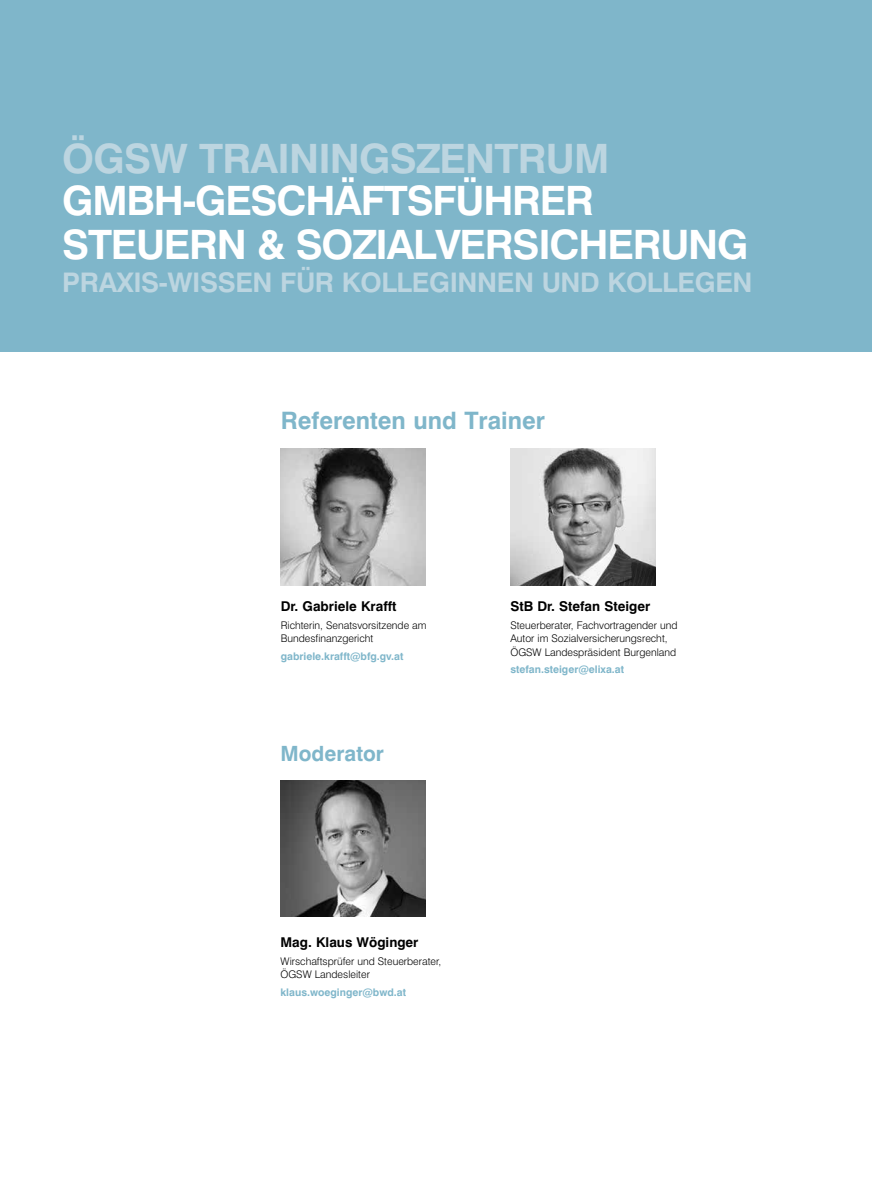
<style>
.page{position:relative;width:872px;height:1191px;background:#fff}
.page>*{position:absolute;margin:0;border:0;box-sizing:border-box;transform-origin:0 0}
.t1{font:700 40.5px/43.5px "Swiss 721 BT";letter-spacing:-.03em;color:#fff}
.t2{font:700 40.5px "Swiss 721 BT";letter-spacing:-.02em;color:#bcd5e0}
.t3{font:700 27px "Swiss 721 BT";letter-spacing:-.015em;color:#bcd5e0}
.t4{font:700 24px "Swiss 721 BT";color:#7fb6ca}
.t5{font:700 21px "Swiss 721 BT";color:#7fb6ca}
.t6{font:700 13.5px "Swiss 721 BT";color:#000}
.t7{font:300 10.5px/13.5px "Swiss 721 BT";color:#000}
.t8{font:700 10.5px "Swiss 721 BT";color:#7fb6ca}
</style>
<div class="page">
<div style="left:0;top:0;width:872px;height:351px;background:#7fb6ca"></div>
<img style="left:510px;top:448px;width:145px;height:137px">
<img style="left:280px;top:448px;width:145px;height:137px">
<img style="left:280px;top:780px;width:145px;height:136px">
<h1 class="t2" style="left:62px;top:134px;width:548px">ÖGSW TRAININGSZENTRUM</h1>
<h1 class="t1" style="left:62px;top:179px;width:688px">GMBH-GESCHÄFTSFÜHRER<br>STEUERN &amp; SOZIALVERSICHERUNG</h1>
<h2 class="t3" style="left:62px;top:266px;width:692px">PRAXIS-WISSEN FÜR KOLLEGINNEN UND KOLLEGEN</h2>
<h3 class="t4" style="left:281px;top:406px;width:266px">Referenten und Trainer</h3>
<p class="t6" style="left:281px;top:598px;width:117px">Dr. Gabriele Krafft</p>
<p class="t7" style="left:281px;top:618px;width:147px">Richterin, Senatsvorsitzende am<br>Bundesfinanzgericht</p>
<p class="t8" style="left:281px;top:650px;width:124px">gabriele.krafft@bfg.gv.at</p>
<h3 class="t5" style="left:280px;top:740px;width:105px">Moderator</h3>
<p class="t6" style="left:510px;top:598px;width:141px">StB Dr. Stefan Steiger</p>
<p class="t7" style="left:510px;top:618px;width:169px">Steuerberater, Fachvortragender und<br>Autor im Sozialversicherungsrecht,<br>ÖGSW Landespräsident Burgenland</p>
<p class="t8" style="left:510px;top:663px;width:115px">stefan.steiger@elixa.at</p>
<p class="t6" style="left:280px;top:934px;width:139px">Mag. Klaus Wöginger</p>
<p class="t7" style="left:280px;top:954px;width:162px">Wirschaftsprüfer und Steuerberater,<br>ÖGSW Landesleiter</p>
<p class="t8" style="left:280px;top:986px;width:127px">klaus.woeginger@bwd.at</p>
</div>
